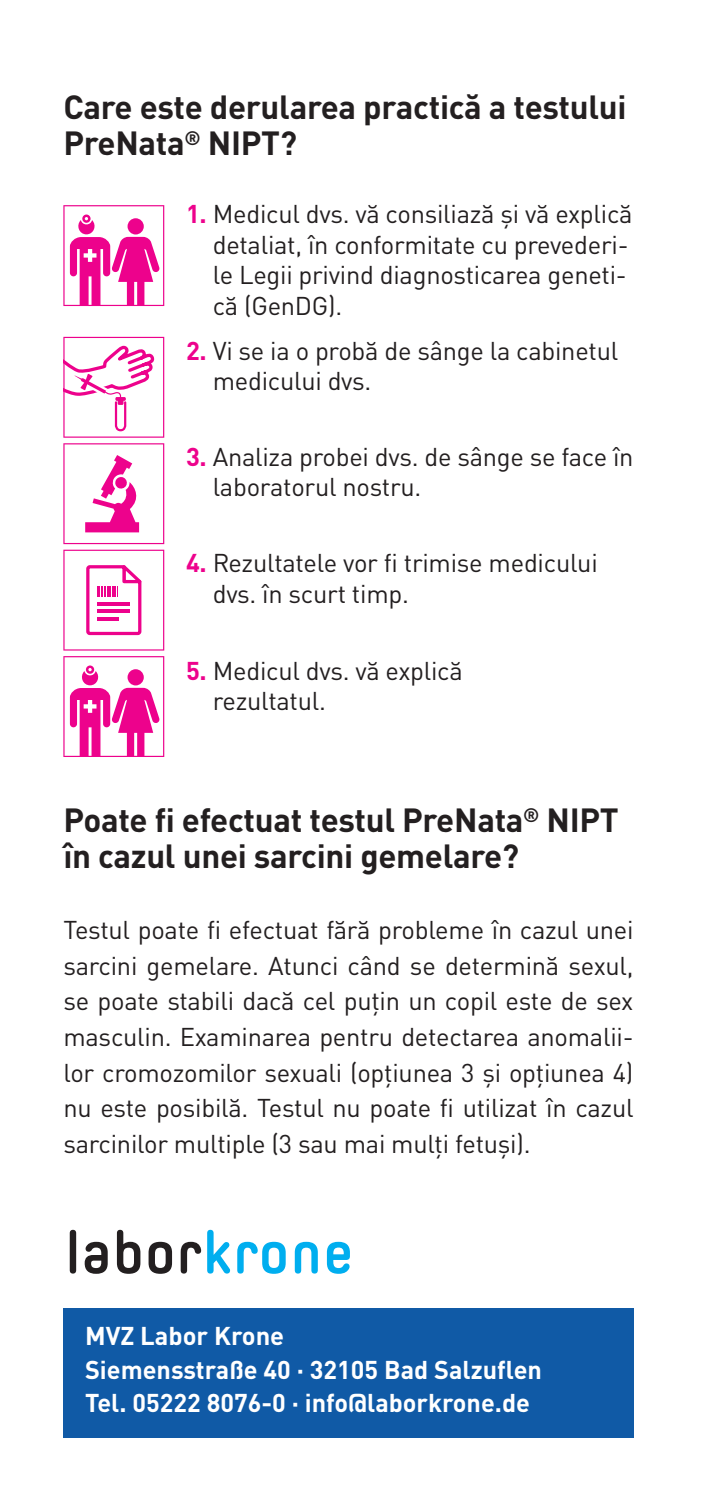
<style>
.page{position:relative;width:702px;height:1489px;background:#fff}
.page>*{position:absolute;margin:0;border:0;box-sizing:border-box;transform-origin:0 0}
.t1{font:700 33px/35.5px "DIN Pro";letter-spacing:-.01em;color:#231f20}
.t2{font:25.5px/30.5px "DIN Pro";letter-spacing:-.01em;color:#231f20}
.t3{font:700 25.5px/33px "DIN Pro";color:#fff}
.s1{font-weight:700;color:#ed028c}
</style>
<div class="page">
<div style="left:63px;top:1308px;width:570px;height:129px;background:#105aa6"></div>
<div style="left:70px;top:1229px;width:6px;height:44px;background:#231f20;border-radius:3px"></div>
<svg style="left:85px;top:1241px;width:23px;height:32px"></svg>
<svg style="left:117px;top:1229px;width:23px;height:44px"></svg>
<svg style="left:148px;top:1241px;width:24px;height:32px"></svg>
<svg style="left:181px;top:1241px;width:20px;height:32px"></svg>
<svg style="left:207px;top:1229px;width:23px;height:44px"></svg>
<svg style="left:237px;top:1241px;width:49px;height:32px"></svg>
<svg style="left:295px;top:1241px;width:23px;height:32px"></svg>
<svg style="left:327px;top:1241px;width:23px;height:32px"></svg>
<svg style="left:63px;top:205px;width:101px;height:101px"></svg>
<svg style="left:63px;top:656px;width:101px;height:101px"></svg>
<svg style="left:63px;top:337px;width:101px;height:100px"></svg>
<svg style="left:63px;top:443px;width:101px;height:207px"></svg>
<p class="t1" style="left:63px;top:86px;width:564px">Care este derularea practică a testului<br>PreNata<sup>®</sup> NIPT?</p>
<p class="t2" style="left:213px;top:196px;width:421px;text-indent:-27px"><span class="s1">1.</span> Medicul dvs. vă consiliază și vă explică detaliat, în conformitate cu prevederi&shy;le Legii privind diagnosticarea geneti&shy;că (GenDG).</p>
<p class="t2" style="left:213px;top:332px;width:407px;text-indent:-27px"><span class="s1">2.</span> Vi se ia o probă de sânge la cabinetul medicului dvs.</p>
<p class="t2" style="left:213px;top:439px;width:422px;text-indent:-27px"><span class="s1">3.</span> Analiza probei dvs. de sânge se face în laboratorul nostru.</p>
<p class="t2" style="left:213px;top:545px;width:386px;text-indent:-27px"><span class="s1">4.</span> Rezultatele vor fi trimise medicului dvs. în scurt timp.</p>
<p class="t2" style="left:213px;top:653px;width:251px;text-indent:-27px"><span class="s1">5.</span> Medicul dvs. vă explică rezultatul.</p>
<p class="t1" style="left:63px;top:798px;width:557px">Poate fi efectuat testul PreNata<sup>®</sup> NIPT în cazul unei sarcini gemelare?</p>
<p class="t2" style="left:63px;top:909px;width:571px;line-height:35.5px;text-align:justify">Testul poate fi efectuat fără probleme în cazul unei sarcini gemelare. Atunci când se determină sexul, se poate stabili dacă cel puțin un copil este de sex masculin. Examinarea pentru detectarea anomalii&shy;lor cromozomilor sexuali (opțiunea 3 și opțiunea 4) nu este posibilă. Testul nu poate fi utilizat în cazul sarcinilor multiple (3 sau mai mulți fetuși).</p>
<p class="t3" style="left:85px;top:1316px;width:458px">MVZ Labor Krone<br>Siemensstraße 40 · 32105 Bad Salzuflen<br>Tel. 05222 8076-0 · info@laborkrone.de</p>
</div>
